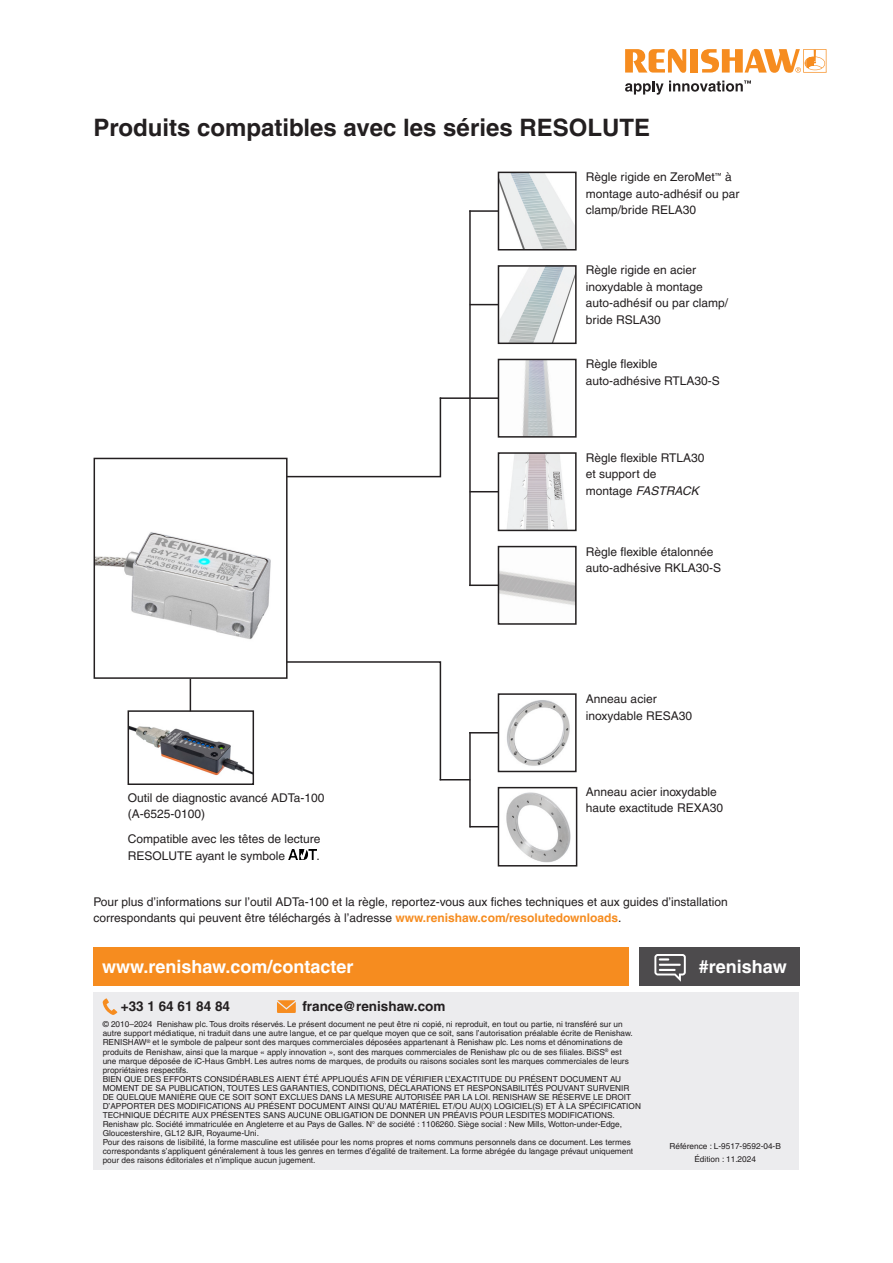
<style>
.page{position:relative;width:893px;height:1263px;background:#fff}
.page>*{position:absolute;margin:0;border:0;box-sizing:border-box;transform-origin:0 0}
.Heading_1__16pt_Bold{font:700 24px "Helvetica LT Pro";color:#231f20}
.back_page_URL_white___hashtag{font:700 18px "Helvetica LT Pro";color:#fff}
.back_page_contact_details{font:700 13.5px "Helvetica LT Pro";color:#231f20}
.Figure_annotation_left_aligned{font:12px/16.5px "Helvetica LT Pro";color:#231f20}
._8pt_Body_Text{font:12px/16.5px "Helvetica LT Pro";color:#231f20}
.Disclaimer{font:8.25px/9px "Helvetica LT Pro";color:#231f20}
.Part_No{font:8.25px "Helvetica LT Pro";color:#231f20}
.s1{font-style:italic}
.s2{font-weight:700;color:#f68c1f}
</style>
<div class="page">
<div style="left:94px;top:992px;width:705px;height:177px;background:#ececee"></div>
<div style="left:639px;top:947px;width:160px;height:39px;background:#4d4b4d"></div>
<svg style="left:103px;top:998px;width:14px;height:17px"></svg>
<svg style="left:277px;top:1000px;width:19px;height:13px"></svg>
<svg style="left:654px;top:954px;width:32px;height:28px"></svg>
<div style="left:94px;top:947px;width:535px;height:38px;background:#f68c1f"></div>
<img style="left:289px;top:849px;width:28px;height:11px">
<img style="left:507px;top:700px;width:63px;height:66px">
<div style="left:498px;top:693px;width:79px;height:79px;border:2px solid #231f20"></div>
<img style="left:506px;top:792px;width:65px;height:71px">
<div style="left:498px;top:787px;width:79px;height:79px;border:2px solid #231f20"></div>
<hr style="left:469px;top:210px;width:2px;height:376px;background:#231f20">
<img style="left:97px;top:532px;width:174px;height:107px">
<div style="left:94px;top:458px;width:194px;height:221px;border:2px solid #231f20"></div>
<hr style="left:190px;top:679px;width:1px;height:32px;background:#231f20">
<svg style="left:285px;top:397px;width:157px;height:81px"></svg>
<img style="left:131px;top:726px;width:120px;height:50px">
<div style="left:128px;top:710px;width:126px;height:75px;border:2px solid #231f20"></div>
<svg style="left:285px;top:660px;width:157px;height:121px"></svg>
<img style="left:501px;top:268px;width:73px;height:73px">
<div style="left:498px;top:265px;width:79px;height:79px;border:2px solid #231f20"></div>
<svg style="left:471px;top:304px;width:28px;height:1px"></svg>
<img style="left:501px;top:175px;width:73px;height:72px">
<div style="left:498px;top:172px;width:79px;height:78px;border:2px solid #231f20"></div>
<img style="left:507px;top:455px;width:61px;height:73px">
<div style="left:498px;top:452px;width:79px;height:79px;border:2px solid #231f20"></div>
<img style="left:522px;top:362px;width:32px;height:73px">
<div style="left:498px;top:359px;width:79px;height:79px;border:2px solid #231f20"></div>
<svg style="left:471px;top:491px;width:28px;height:1px"></svg>
<div style="left:498px;top:546px;width:79px;height:79px;border:2px solid #231f20"></div>
<hr style="left:469px;top:584px;width:30px;height:2px;background:#231f20">
<hr style="left:469px;top:210px;width:30px;height:2px;background:#231f20">
<hr style="left:440px;top:397px;width:59px;height:2px;background:#231f20">
<hr style="left:469px;top:732px;width:2px;height:95px;background:#231f20">
<svg style="left:471px;top:826px;width:28px;height:1px"></svg>
<hr style="left:469px;top:732px;width:30px;height:1px;background:#231f20">
<hr style="left:440px;top:779px;width:30px;height:1px;background:#231f20">
<svg style="left:625px;top:49px;width:61px;height:24px"></svg>
<div style="left:690px;top:49px;width:8px;height:24px;background:#f68c1f"></div>
<svg style="left:701px;top:49px;width:125px;height:24px"></svg>
<svg style="left:625px;top:80px;width:126px;height:15px"></svg>
<p class="Heading_1__16pt_Bold" style="left:94px;top:113px;width:558px">Produits compatibles avec les séries RESOLUTE</p>
<p class="Figure_annotation_left_aligned" style="left:586px;top:169px;width:155px">Règle rigide en ZeroMet<sup>™</sup> à montage auto-adhésif ou par clamp/bride RELA30</p>
<p class="Figure_annotation_left_aligned" style="left:586px;top:262px;width:144px">Règle rigide en acier inoxydable à montage auto-adhésif ou par clamp/ bride RSLA30</p>
<p class="Figure_annotation_left_aligned" style="left:586px;top:356px;width:135px">Règle flexible auto-adhésive RTLA30-S</p>
<p class="Figure_annotation_left_aligned" style="left:586px;top:449px;width:120px">Règle flexible RTLA30 et support de montage <span class="s1">FASTRACK</span></p>
<p class="Figure_annotation_left_aligned" style="left:586px;top:543px;width:137px">Règle flexible étalonnée auto-adhésive RKLA30-S</p>
<p class="Figure_annotation_left_aligned" style="left:586px;top:690px;width:108px">Anneau acier inoxydable RESA30</p>
<p class="Figure_annotation_left_aligned" style="left:586px;top:783px;width:139px">Anneau acier inoxydable haute exactitude REXA30</p>
<p class="Figure_annotation_left_aligned" style="left:128px;top:789px;width:198px">Outil de diagnostic avancé ADTa-100 (A-6525-0100)</p>
<p class="Figure_annotation_left_aligned" style="left:128px;top:831px;width:194px">Compatible avec les têtes de lecture<br>RESOLUTE ayant le symbole</p>
<p class="Figure_annotation_left_aligned" style="left:317px;top:847px;width:5px">.</p>
<p class="_8pt_Body_Text" style="left:94px;top:893px;width:636px">Pour plus d’informations sur l’outil ADTa-100 et la règle, reportez-vous aux fiches techniques et aux guides d’installation correspondants qui peuvent être téléchargés à l’adresse <span class="s2">www.renishaw.com/resolutedownloads</span>.</p>
<p class="back_page_URL_white___hashtag" style="left:102px;top:955px;width:253px">www.renishaw.com/contacter</p>
<p class="back_page_contact_details" style="left:121px;top:998px;width:111px">+33 1 64 61 84 84</p>
<p class="back_page_contact_details" style="left:302px;top:998px;width:144px">france@renishaw.com</p>
<p class="Disclaimer" style="left:103px;top:1020px;width:532px">© 2010–2024 Renishaw plc. Tous droits réservés. Le présent document ne peut être ni copié, ni reproduit, en tout ou partie, ni transféré sur un autre support médiatique, ni traduit dans une autre langue, et ce par quelque moyen que ce soit, sans l’autorisation préalable écrite de Renishaw.</p>
<p class="Disclaimer" style="left:103px;top:1038px;width:528px">RENISHAW<sup>®</sup> et le symbole de palpeur sont des marques commerciales déposées appartenant à Renishaw plc. Les noms et dénominations de produits de Renishaw, ainsi que la marque « apply innovation », sont des marques commerciales de Renishaw plc ou de ses filiales. BiSS<sup>®</sup> est une marque déposée de iC-Haus GmbH. Les autres noms de marques, de produits ou raisons sociales sont les marques commerciales de leurs propriétaires respectifs.</p>
<p class="Disclaimer" style="left:103px;top:1074px;width:540px">BIEN QUE DES EFFORTS CONSIDÉRABLES AIENT ÉTÉ APPLIQUÉS AFIN DE VÉRIFIER L’EXACTITUDE DU PRÉSENT DOCUMENT AU MOMENT DE SA PUBLICATION, TOUTES LES GARANTIES, CONDITIONS, DÉCLARATIONS ET RESPONSABILITÉS POUVANT SURVENIR DE QUELQUE MANIÈRE QUE CE SOIT SONT EXCLUES DANS LA MESURE AUTORISÉE PAR LA LOI. RENISHAW SE RÉSERVE LE DROIT D’APPORTER DES MODIFICATIONS AU PRÉSENT DOCUMENT AINSI QU’AU MATÉRIEL ET/OU AU(X) LOGICIEL(S) ET À LA SPÉCIFICATION TECHNIQUE DÉCRITE AUX PRÉSENTES SANS AUCUNE OBLIGATION DE DONNER UN PRÉAVIS POUR LESDITES MODIFICATIONS.</p>
<p class="Disclaimer" style="left:103px;top:1119px;width:521px">Renishaw plc. Société immatriculée en Angleterre et au Pays de Galles. N° de société : 1106260. Siège social : New Mills, Wotton-under-Edge,<br>Gloucestershire, GL12 8JR, Royaume-Uni.</p>
<p class="Disclaimer" style="left:103px;top:1137px;width:532px">Pour des raisons de lisibilité, la forme masculine est utilisée pour les noms propres et noms communs personnels dans ce document. Les termes correspondants s’appliquent généralement à tous les genres en termes d’égalité de traitement. La forme abrégée du langage prévaut uniquement pour des raisons éditoriales et n’implique aucun jugement.</p>
<h2 class="back_page_URL_white___hashtag" style="left:699px;top:955px;width:89px">#renishaw</h2>
<p class="Part_No" style="left:670px;top:1141px;width:113px">Référence : L-9517-9592-04-B</p>
<p class="Part_No" style="left:694px;top:1155px;width:63px">Édition : 11.2024</p>
</div>
